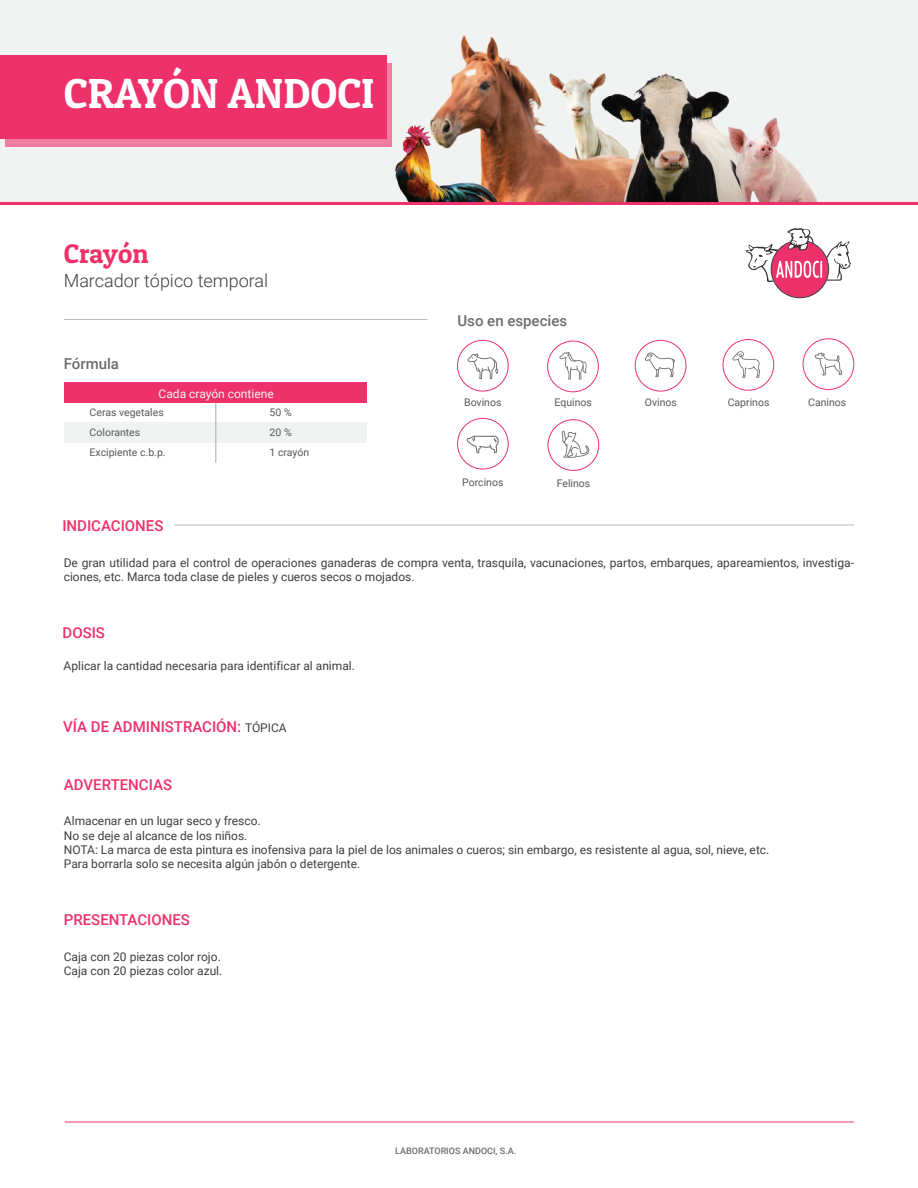
<style>
.page{position:relative;width:918px;height:1188px;background:#fff}
.page>*{position:absolute;margin:0;border:0;box-sizing:border-box;transform-origin:0 0}
.t1{font:42px "Patua One";color:#fff}
.t2{font:27px "Patua One";color:#ee316a}
.t3{font:300 18px "Roboto";color:#3e3e3f}
.t4{font:500 15px "Roboto";color:#ee316a}
.t5{font:500 15px "Roboto";color:#6c6d70}
.t6{font:12px/14.4px "Roboto";color:#3e3e3f}
.t7{font:12px "Roboto";color:#f2f3f4}
.t8{font:10.5px "Roboto";color:#57585a}
.t9{font:500 9px "Roboto";color:#6c6d70}
.s1{font-weight:400;font-size:12px;color:#3e3e3f}
</style>
<div class="page">
<div style="left:0;top:0;width:918px;height:202px;background:#f1f3f3"></div>
<img style="left:433px;top:35px;width:153px;height:167px">
<img style="left:586px;top:73px;width:143px;height:129px">
<img style="left:395px;top:117px;width:105px;height:85px">
<img style="left:721px;top:113px;width:97px;height:89px">
<div style="left:5px;top:63px;width:387px;height:84px;background:#ef7ea0"></div>
<div style="left:0;top:55px;width:386px;height:84px;background:#ee316a"></div>
<hr style="left:0;top:202px;width:918px;height:3px;background:#ee316a">
<div style="left:771px;top:240px;width:58px;height:58px;background:#ee316a;border-radius:50%"></div>
<svg style="left:745px;top:228px;width:106px;height:54px"></svg>
<div style="left:65px;top:382px;width:302px;height:21px;background:#ee316a"></div>
<div style="left:65px;top:422px;width:302px;height:20px;background:#f1f3f3"></div>
<hr style="left:215px;top:403px;width:1px;height:60px;background:#a8a9ad">
<hr style="left:64px;top:319px;width:364px;height:1px;background:#bcbdc0">
<hr style="left:174px;top:525px;width:680px;height:1px;background:#bcbdc0">
<hr style="left:65px;top:1122px;width:789px;height:1px;background:#ee316a">
<svg style="left:467px;top:353px;width:31px;height:26px"></svg>
<svg style="left:732px;top:351px;width:28px;height:27px"></svg>
<svg style="left:645px;top:352px;width:30px;height:25px"></svg>
<div style="left:457px;top:340px;width:52px;height:51px;border:1px solid #ee316a;border-radius:50%"></div>
<div style="left:547px;top:341px;width:52px;height:51px;border:1px solid #ee316a;border-radius:50%"></div>
<div style="left:635px;top:340px;width:51px;height:51px;border:1px solid #ee316a;border-radius:50%"></div>
<div style="left:723px;top:339px;width:51px;height:52px;border:1px solid #ee316a;border-radius:50%"></div>
<div style="left:803px;top:338px;width:51px;height:52px;border:1px solid #ee316a;border-radius:50%"></div>
<div style="left:548px;top:419px;width:51px;height:52px;border:1px solid #ee316a;border-radius:50%"></div>
<svg style="left:559px;top:352px;width:28px;height:28px"></svg>
<svg style="left:815px;top:353px;width:27px;height:23px"></svg>
<svg style="left:562px;top:431px;width:27px;height:27px"></svg>
<div style="left:457px;top:418px;width:52px;height:51px;border:1px solid #ee316a;border-radius:50%"></div>
<svg style="left:467px;top:436px;width:32px;height:17px"></svg>
<h1 class="t1" style="left:64px;top:67px;width:312px">CRAYÓN ANDOCI</h1>
<h2 class="t2" style="left:64px;top:237px;width:86px">Crayón</h2>
<h3 class="t3" style="left:64px;top:268px;width:206px">Marcador tópico temporal</h3>
<p class="t5" style="left:64px;top:353px;width:57px">Fórmula</p>
<p class="t7" style="left:159px;top:385px;width:117px">Cada crayón contiene</p>
<p class="t8" style="left:90px;top:404px;width:76px">Ceras vegetales</p>
<p class="t8" style="left:270px;top:405px;width:24px">50 %</p>
<p class="t8" style="left:90px;top:425px;width:52px">Colorantes</p>
<p class="t8" style="left:270px;top:425px;width:24px">20 %</p>
<p class="t8" style="left:90px;top:445px;width:78px">Excipiente c.b.p.</p>
<p class="t8" style="left:270px;top:445px;width:41px">1 crayón</p>
<p class="t4" style="left:62px;top:515px;width:103px">INDICACIONES</p>
<p class="t5" style="left:457px;top:310px;width:111px">Uso en especies</p>
<p class="t8" style="left:464px;top:395px;width:39px">Bovinos</p>
<p class="t8" style="left:555px;top:395px;width:39px">Equinos</p>
<p class="t8" style="left:645px;top:395px;width:34px">Ovinos</p>
<p class="t8" style="left:728px;top:395px;width:43px">Caprinos</p>
<p class="t8" style="left:808px;top:395px;width:40px">Caninos</p>
<p class="t8" style="left:462px;top:475px;width:43px">Porcinos</p>
<p class="t8" style="left:557px;top:476px;width:35px">Felinos</p>
<p class="t6" style="left:64px;top:555px;width:792px">De gran utilidad para el control de operaciones ganaderas de compra venta, trasquila, vacunaciones, partos, embarques, apareamientos, investiga&shy;ciones, etc. Marca toda clase de pieles y cueros secos o mojados.</p>
<p class="t4" style="left:63px;top:622px;width:44px">DOSIS</p>
<p class="t6" style="left:64px;top:658px;width:293px">Aplicar la cantidad necesaria para identificar al animal.</p>
<p class="t4" style="left:63px;top:716px;width:225px">VÍA DE ADMINISTRACIÓN: <span class="s1">TÓPICA</span></p>
<p class="t4" style="left:64px;top:774px;width:110px">ADVERTENCIAS</p>
<p class="t6" style="left:64px;top:813px;width:707px">Almacenar en un lugar seco y fresco.<br>No se deje al alcance de los niños.<br>NOTA: La marca de esta pintura es inofensiva para la piel de los animales o cueros; sin embargo, es resistente al agua, sol, nieve, etc.<br>Para borrarla solo se necesita algún jabón o detergente.</p>
<p class="t4" style="left:64px;top:909px;width:128px">PRESENTACIONES</p>
<p class="t6" style="left:64px;top:949px;width:160px">Caja con 20 piezas color rojo.<br>Caja con 20 piezas color azul.</p>
<p class="t9" style="left:395px;top:1144px;width:123px">LABORATORIOS ANDOCI, S.A.</p>
</div>
